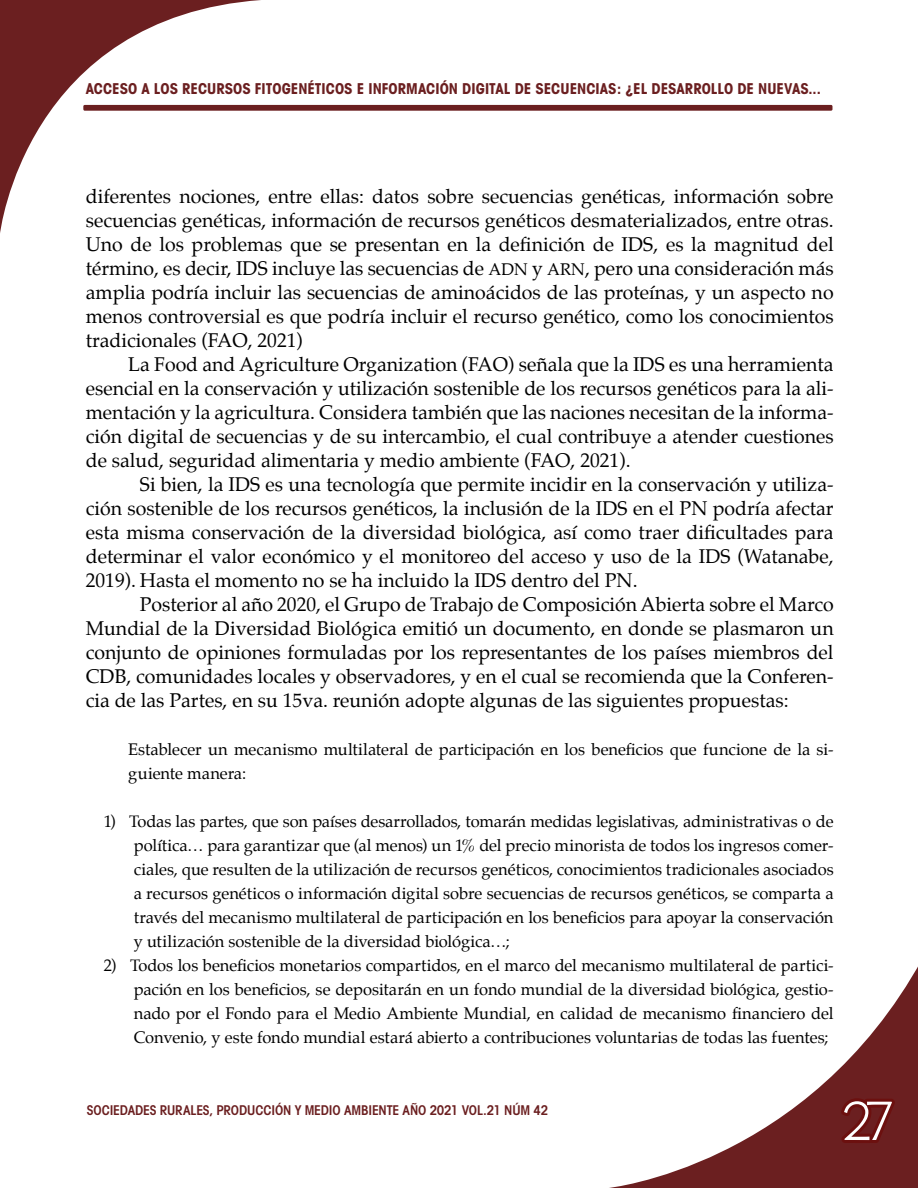
<style>
.page{position:relative;width:918px;height:1188px;background:#fff}
.page>*{position:absolute;margin:0;border:0;box-sizing:border-box;transform-origin:0 0}
.t1{font:60px "Martin Got URWT Ligh";color:#fff}
.t2{font:19.5px/24px "Palatino";color:#000;text-align:justify}
.t3{font:16.5px/24px "Palatino";letter-spacing:-.005em;color:#000;text-align:justify}
.t4{font:700 condensed 15px "Avant Garde";color:#6b1f20}
.t5{font:13.5px "Avant Garde Cond Demi SC850";letter-spacing:-.015em;color:#6b1f20}
.s1{font-family:"Palatino Roman SC850";font-size:16.65px}
</style>
<div class="page">
<div style="left:83px;top:105px;width:749px;height:6px;background:#6b1f20;border-radius:2px"></div>
<svg style="left:0;top:0;width:262px;height:233px"></svg>
<svg style="left:609px;top:966px;width:309px;height:222px"></svg>
<svg style="left:837px;top:1094px;width:62px;height:52px;background:#6b1818"></svg>
<p class="t4" style="left:86px;top:79px;width:197px">ACCESO A LOS RECURSOS FITOGEN</p>
<p class="t4" style="left:308px;top:79px;width:120px">ÉTICOS E IN FORMACIÓN</p>
<p class="t4" style="left:462px;top:79px;width:116px">DIGITAL DE SECUENCIA</p>
<p class="t4" style="left:608px;top:79px;width:103px">S: ¿EL DESARROLLO</p>
<p class="t4" style="left:737px;top:79px;width:85px">DE NUEVAS...</p>
<p class="t2" style="left:86px;top:184px;width:749px">diferentes nociones, entre ellas: datos sobre secuencias genéticas, información sobre secuencias genéticas, información de recursos genéticos desmaterializados, entre otras.<br>Uno de los problemas que se presentan en la definición de IDS, es la magnitud del término, es decir, IDS incluye las secuencias de <span class="s1">ADN</span> y <span class="s1">ARN</span>, pero una consideración más amplia podría incluir las secuencias de aminoácidos de las proteínas, y un aspecto no menos controversial es que podría incluir el recurso genético, como los conocimientos tradicionales (FAO, 2021)</p>
<p class="t2" style="left:86px;top:352px;width:749px;text-indent:43px">La Food and Agriculture Organization (FAO) señala que la IDS es una herramienta esencial en la conservación y utilización sostenible de los recursos genéticos para la ali&shy;mentación y la agricultura. Considera también que las naciones necesitan de la informa&shy;ción digital de secuencias y de su intercambio, el cual contribuye a atender cuestiones de salud, seguridad alimentaria y medio ambiente (FAO, 2021).</p>
<p class="t2" style="left:86px;top:472px;width:749px;text-indent:54px">Si bien, la IDS es una tecnología que permite incidir en la conservación y utiliza&shy;ción sostenible de los recursos genéticos, la inclusión de la IDS en el PN podría afectar esta misma conservación de la diversidad biológica, así como traer dificultades para determinar el valor económico y el monitoreo del acceso y uso de la IDS (Watanabe, 2019). Hasta el momento no se ha incluido la IDS dentro del PN.</p>
<p class="t2" style="left:86px;top:592px;width:749px;text-indent:54px">Posterior al año 2020, el Grupo de Trabajo de Composición Abierta sobre el Marco Mundial de la Diversidad Biológica emitió un documento, en donde se plasmaron un conjunto de opiniones formuladas por los representantes de los países miembros del CDB, comunidades locales y observadores, y en el cual se recomienda que la Conferen&shy;cia de las Partes, en su 15va. reunión adopte algunas de las siguientes propuestas:</p>
<p class="t3" style="left:128px;top:737px;width:707px">Establecer un mecanismo multilateral de participación en los beneficios que funcione de la si&shy;guiente manera:</p>
<p class="t3" style="left:134px;top:809px;width:701px;text-indent:-30px">1) Todas las partes, que son países desarrollados, tomarán medidas legislativas, administrativas o de política… para garantizar que (al menos) un 1% del precio minorista de todos los ingresos comer&shy;ciales, que resulten de la utilización de recursos genéticos, conocimientos tradicionales asociados a recursos genéticos o información digital sobre secuencias de recursos genéticos, se comparta a través del mecanismo multilateral de participación en los beneficios para apoyar la conservación y utilización sostenible de la diversidad biológica…;</p>
<p class="t3" style="left:134px;top:953px;width:701px;text-indent:-30px">2) Todos los beneficios monetarios compartidos, en el marco del mecanismo multilateral de partici&shy;pación en los beneficios, se depositarán en un fondo mundial de la diversidad biológica, gestio&shy;nado por el Fondo para el Medio Ambiente Mundial, en calidad de mecanismo financiero del Convenio, y este fondo mundial estará abierto a contribuciones voluntarias de todas las fuentes;</p>
<p class="t5" style="left:87px;top:1101px;width:463px">SOCIEDADES RURALES, PRODUCCIÓN Y MEDIO AMBIENTE AÑO 2021 VOL.21 NÚM 42</p>
<h1 class="t1" style="left:842px;top:1085px;width:54px">27</h1>
</div>
